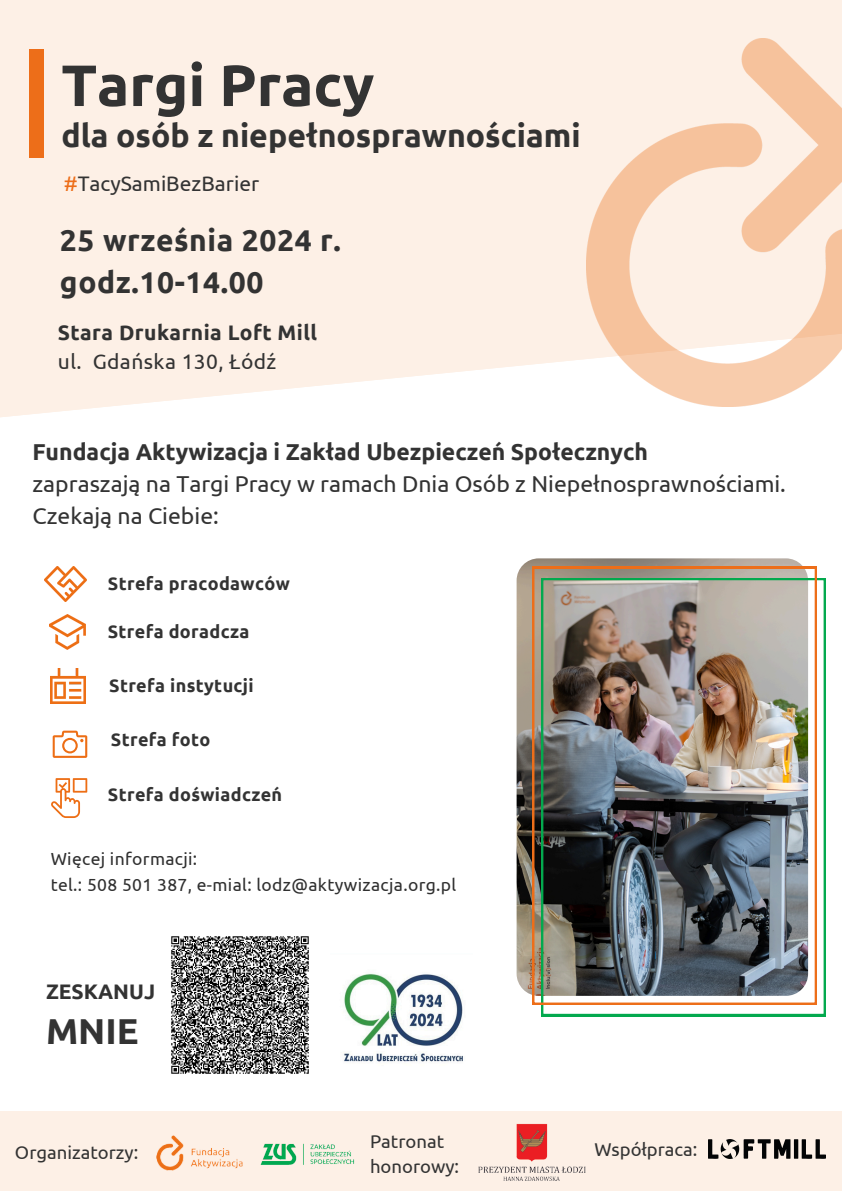
<style>
.page{position:relative;width:842px;height:1191px;background:#fff}
.page>*{position:absolute;margin:0;border:0;box-sizing:border-box;transform-origin:0 0}
.t1{font:700 58.2px "Ubuntu";color:#333}
.t2{font:700 36px "Ubuntu";color:#333}
.t3{font:700 32px "Ubuntu";color:#333}
.t4{font:700 30px/42px "Ubuntu";letter-spacing:.02em;color:#333}
.t5{font:23px/32.2px "Ubuntu";color:#333}
.t6{font:700 21px/29.2px "Ubuntu";letter-spacing:.02em;color:#333}
.t7{font:21px "Ubuntu";color:#333}
.t8{font:700 21px "Ubuntu";color:#333}
.t9{font:18.5px/25.5px "Ubuntu";color:#333}
.t10{font:700 18px "Ubuntu";letter-spacing:.02em;color:#333}
.t11{font:17.5px "Ubuntu";letter-spacing:.02em;color:#303030}
.s1{color:#ed6e19}
.s2{font-weight:400}
.s3{font-weight:700}
.s4{font-style:inherit}
</style>
<div class="page">
<div style="left:0;top:0;width:842px;height:329px;background:#fdf0e6"></div>
<svg style="left:0;top:329px;width:745px;height:89px;fill:#fdf0e6"></svg>
<div style="left:29px;top:50px;width:14px;height:108px;background:#ed6e19"></div>
<div style="left:0;top:1111px;width:842px;height:79px;background:#fdf0e6"></div>
<img style="left:517px;top:558px;width:291px;height:437px;border-radius:22px">
<svg style="left:541px;top:578px;width:285px;height:437px"></svg>
<img style="left:49px;top:614px;width:37px;height:35px">
<img style="left:51px;top:668px;width:35px;height:35px">
<img style="left:44px;top:566px;width:42px;height:35px">
<svg style="left:53px;top:730px;width:34px;height:27px"></svg>
<svg style="left:51px;top:778px;width:36px;height:40px"></svg>
<img style="left:156px;top:1135px;width:87px;height:36px">
<img style="left:587px;top:38px;width:255px;height:368px">
<img style="left:478px;top:1123px;width:108px;height:58px">
<img style="left:708px;top:1139px;width:117px;height:19px">
<img style="left:260px;top:1143px;width:95px;height:22px">
<img style="left:532px;top:566px;width:285px;height:438px">
<img style="left:343px;top:973px;width:120px;height:89px">
<img style="left:171px;top:936px;width:138px;height:138px">
<h3 class="t1" style="left:61px;top:52px;width:314px">Targi Pracy</h3>
<h3 class="t3" style="left:61px;top:117px;width:521px">dla osób z niepełnosprawnościami</h3>
<h4 class="t7" style="left:64px;top:171px;width:197px"><span class="s1">#</span>TacySamiBezBarier</h4>
<p class="t4" style="left:60px;top:218px;width:282px">25 września 2024 r. godz.10-14.00</p>
<h2 class="t6" style="left:58px;top:317px;width:261px">Stara Drukarnia Loft Mill <span class="s2">ul. Gdańska 130, Łódź</span></h2>
<h4 class="t5" style="left:32px;top:435px;width:755px"><span class="s3">Fundacja Aktywizacja i Zakład Ubezpieczeń Społecznych<br></span>zapraszają na Targi Pracy w ramach Dnia Osób z Niepełnosprawnościami.<br><span class="s4">Czekają na Ciebie:</span></h4>
<p class="t10" style="left:108px;top:573px;width:183px">Strefa pracodawców</p>
<p class="t10" style="left:108px;top:621px;width:143px">Strefa doradcza</p>
<p class="t10" style="left:109px;top:675px;width:146px">Strefa instytucji</p>
<h4 class="t10" style="left:111px;top:729px;width:101px">Strefa foto</h4>
<p class="t10" style="left:108px;top:784px;width:176px">Strefa doświadczeń</p>
<p class="t11" style="left:51px;top:848px;width:148px">Więcej informacji:</p>
<p class="t11" style="left:51px;top:874px;width:407px">tel.: 508 501 387, e-mial: lodz@aktywizacja.org.pl</p>
<p class="t8" style="left:46px;top:979px;width:111px">ZESKANUJ</p>
<p class="t2" style="left:46px;top:1010px;width:94px">MNIE</p>
<p class="t9" style="left:15px;top:1139px;width:125px">Organizatorzy:</p>
<p class="t9" style="left:370px;top:1127px;width:91px">Patronat honorowy:</p>
<p class="t9" style="left:594px;top:1135px;width:104px">Współpraca:</p>
</div>
